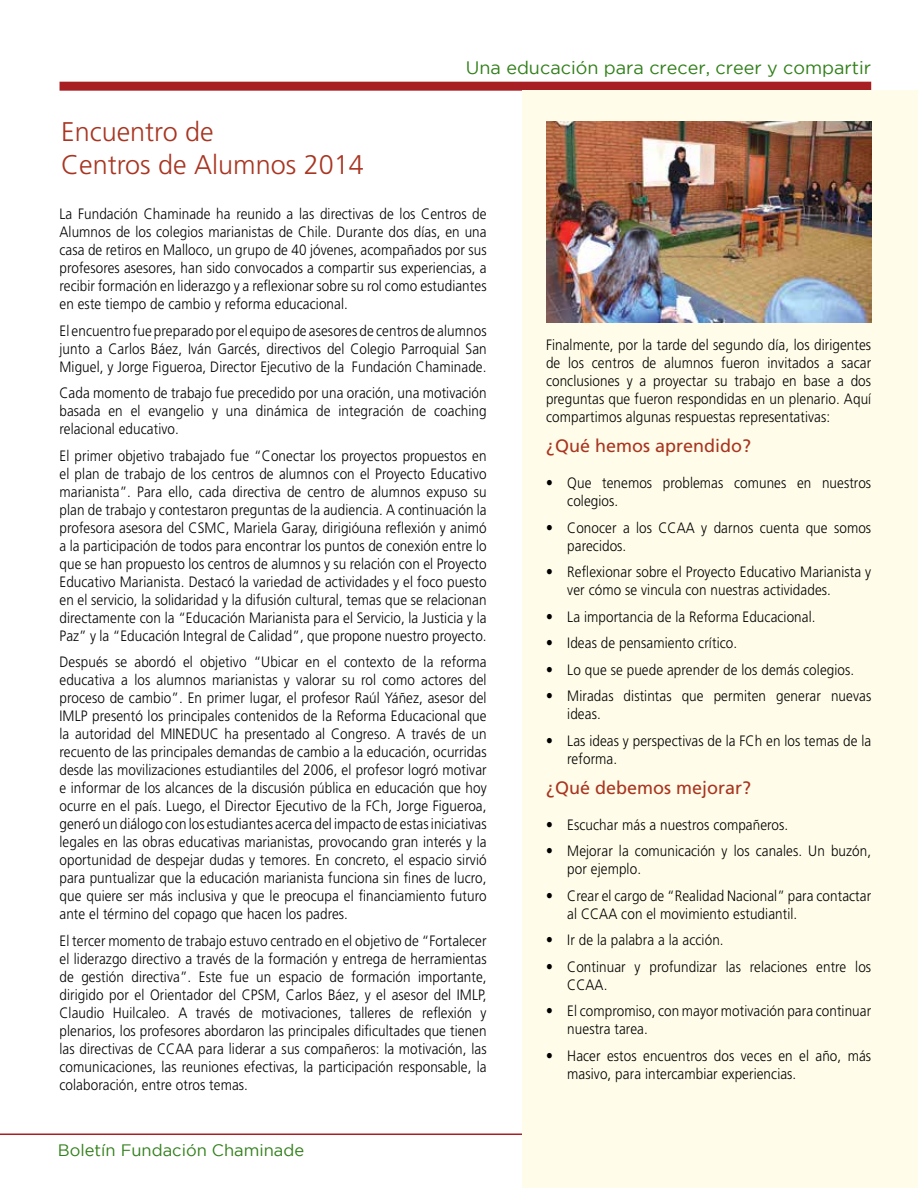
<style>
.page{position:relative;width:918px;height:1188px;background:#fff}
.page>*{position:absolute;margin:0;border:0;box-sizing:border-box;transform-origin:0 0}
.t1{font:300 27px/32.4px "Frutiger LT Std";color:#a83521}
.t2{font:18px "Gotham";color:#307f19}
.t3{font:18px "Frutiger LT Std";color:#a83521}
.t4{font:16.5px "Gotham";color:#307f19}
.t5{font:300 15px/18px "Frutiger LT Std";letter-spacing:.005em;color:#000;scale:.9 1}
.s1{font-family:"Trade Gothic LT Std";font-weight:400}
</style>
<div class="page">
<hr style="left:0;top:1134px;width:842px;height:1px;background:#a71f23">
<div style="left:60px;top:82px;width:811px;height:9px;background:#a71f23"></div>
<div style="left:523px;top:91px;width:395px;height:1097px;background:#fffde9"></div>
<img style="left:546px;top:121px;width:325px;height:201px">
<h1 class="t1" style="left:61px;top:116px;width:304px">Encuentro de<br>Centros de Alumnos 2014</h1>
<p class="t2" style="left:466px;top:57px;width:407px">Una educación para crecer, creer y compartir</p>
<p class="t5" style="left:60px;top:205px;width:476px;text-align:justify">La Fundación Chaminade ha reunido a las directivas de los Centros de Alumnos de los colegios marianistas de Chile. Durante dos días, en una casa de retiros en Malloco, un grupo de 40 jóvenes, acompañados por sus profesores asesores, han sido convocados a compartir sus experiencias, a recibir formación en liderazgo y a reflexionar sobre su rol como estudiantes en este tiempo de cambio y reforma educacional.</p>
<p class="t5" style="left:60px;top:322px;width:476px;text-align:justify">El encuentro fue preparado por el equipo de asesores de centros de alumnos junto a Carlos Báez, Iván Garcés, directivos del Colegio Parroquial San Miguel, y Jorge Figueroa, Director Ejecutivo de la Fundación Chaminade.</p>
<p class="t5" style="left:60px;top:384px;width:476px;text-align:justify">Cada momento de trabajo fue precedido por una oración, una motivación basada en el evangelio y una dinámica de integración de coaching relacional educativo.</p>
<p class="t5" style="left:60px;top:447px;width:476px;text-align:justify">El primer objetivo trabajado fue “Conectar los proyectos propuestos en el plan de trabajo de los centros de alumnos con el Proyecto Educativo marianista”. Para ello, cada directiva de centro de alumnos expuso su plan de trabajo y contestaron preguntas de la audiencia. A continuación la profesora asesora del CSMC, Mariela Garay, dirigióuna reflexión y animó a la participación de todos para encontrar los puntos de conexión entre lo que se han propuesto los centros de alumnos y su relación con el Proyecto Educativo Marianista. Destacó la variedad de actividades y el foco puesto en el servicio, la solidaridad y la difusión cultural, temas que se relacionan directamente con la “Educación Marianista para el Servicio, la Justicia y la Paz” y la “Educación Integral de Calidad”, que propone nuestro proyecto.</p>
<p class="t5" style="left:60px;top:653px;width:476px;text-align:justify">Después se abordó el objetivo “Ubicar en el contexto de la reforma educativa a los alumnos marianistas y valorar su rol como actores del proceso de cambio”. En primer lugar, el profesor Raúl Yáñez, asesor del IMLP presentó los principales contenidos de la Reforma Educacional que la autoridad del MINEDUC ha presentado al Congreso. A través de un recuento de las principales demandas de cambio a la educación, ocurridas desde las movilizaciones estudiantiles del 2006, el profesor logró motivar e informar de los alcances de la discusión pública en educación que hoy ocurre en el país. Luego, el Director Ejecutivo de la FCh, Jorge Figueroa, generó un diálogo con los estudiantes acerca del impacto de estas iniciativas legales en las obras educativas marianistas, provocando gran interés y la oportunidad de despejar dudas y temores. En concreto, el espacio sirvió para puntualizar que la educación marianista funciona sin fines de lucro, que quiere ser más inclusiva y que le preocupa el financiamiento futuro ante el término del copago que hacen los padres.</p>
<p class="t5" style="left:60px;top:932px;width:476px;text-align:justify">El tercer momento de trabajo estuvo centrado en el objetivo de “Fortalecer el liderazgo directivo a través de la formación y entrega de herramientas de gestión directiva”. Este fue un espacio de formación importante, dirigido por el Orientador del CPSM, Carlos Báez, y el asesor del IMLP, Claudio Huilcaleo. A través de motivaciones, talleres de reflexión y plenarios, los profesores abordaron las principales dificultades que tienen las directivas de CCAA para liderar a sus compañeros: la motivación, las comunicaciones, las reuniones efectivas, la participación responsable, la colaboración, entre otros temas.</p>
<p class="t4" style="left:58px;top:1141px;width:248px">Boletín Fundación Chaminade</p>
<p class="t5" style="left:546px;top:336px;width:363px;text-align:justify">Finalmente, por la tarde del segundo día, los dirigentes de los centros de alumnos fueron invitados a sacar conclusiones y a proyectar su trabajo en base a dos preguntas que fueron respondidas en un plenario. Aquí compartimos algunas respuestas representativas:</p>
<p class="t3" style="left:546px;top:435px;width:207px">¿Qué hemos aprendido?</p>
<p class="t5" style="left:567px;top:474px;width:339px;text-indent:-21px"><span class="s1">•</span> Que tenemos problemas comunes en nuestros colegios.</p>
<p class="t5" style="left:567px;top:519px;width:339px;text-indent:-21px"><span class="s1">•</span> Conocer a los CCAA y darnos cuenta que somos parecidos.</p>
<p class="t5" style="left:567px;top:563px;width:339px;text-indent:-21px"><span class="s1">•</span> Reflexionar sobre el Proyecto Educativo Marianista y ver cómo se vincula con nuestras actividades.</p>
<p class="t5" style="left:546px;top:608px;width:301px"><span class="s1">•</span> La importancia de la Reforma Educacional.</p>
<p class="t5" style="left:546px;top:634px;width:214px"><span class="s1">•</span> Ideas de pensamiento crítico.</p>
<p class="t5" style="left:546px;top:661px;width:344px"><span class="s1">•</span> Lo que se puede aprender de los demás colegios.</p>
<p class="t5" style="left:567px;top:687px;width:339px;text-indent:-21px"><span class="s1">•</span> Miradas distintas que permiten generar nuevas ideas.</p>
<p class="t5" style="left:567px;top:732px;width:339px;text-indent:-21px"><span class="s1">•</span> Las ideas y perspectivas de la FCh en los temas de la reforma.</p>
<p class="t3" style="left:546px;top:777px;width:207px">¿Qué debemos mejorar?</p>
<p class="t5" style="left:546px;top:816px;width:271px"><span class="s1">•</span> Escuchar más a nuestros compañeros.</p>
<p class="t5" style="left:567px;top:842px;width:339px;text-indent:-21px"><span class="s1">•</span> Mejorar la comunicación y los canales. Un buzón, por ejemplo.</p>
<p class="t5" style="left:567px;top:887px;width:339px;text-indent:-21px"><span class="s1">•</span> Crear el cargo de “Realidad Nacional” para contactar al CCAA con el movimiento estudiantil.</p>
<p class="t5" style="left:546px;top:931px;width:199px"><span class="s1">•</span> Ir de la palabra a la acción.</p>
<p class="t5" style="left:567px;top:958px;width:339px;text-indent:-21px"><span class="s1">•</span> Continuar y profundizar las relaciones entre los<br>CCAA.</p>
<p class="t5" style="left:567px;top:1002px;width:339px;text-indent:-21px"><span class="s1">•</span> El compromiso, con mayor motivación para continuar nuestra tarea.</p>
<p class="t5" style="left:567px;top:1047px;width:339px;text-indent:-21px"><span class="s1">•</span> Hacer estos encuentros dos veces en el año, más masivo, para intercambiar experiencias.</p>
</div>
